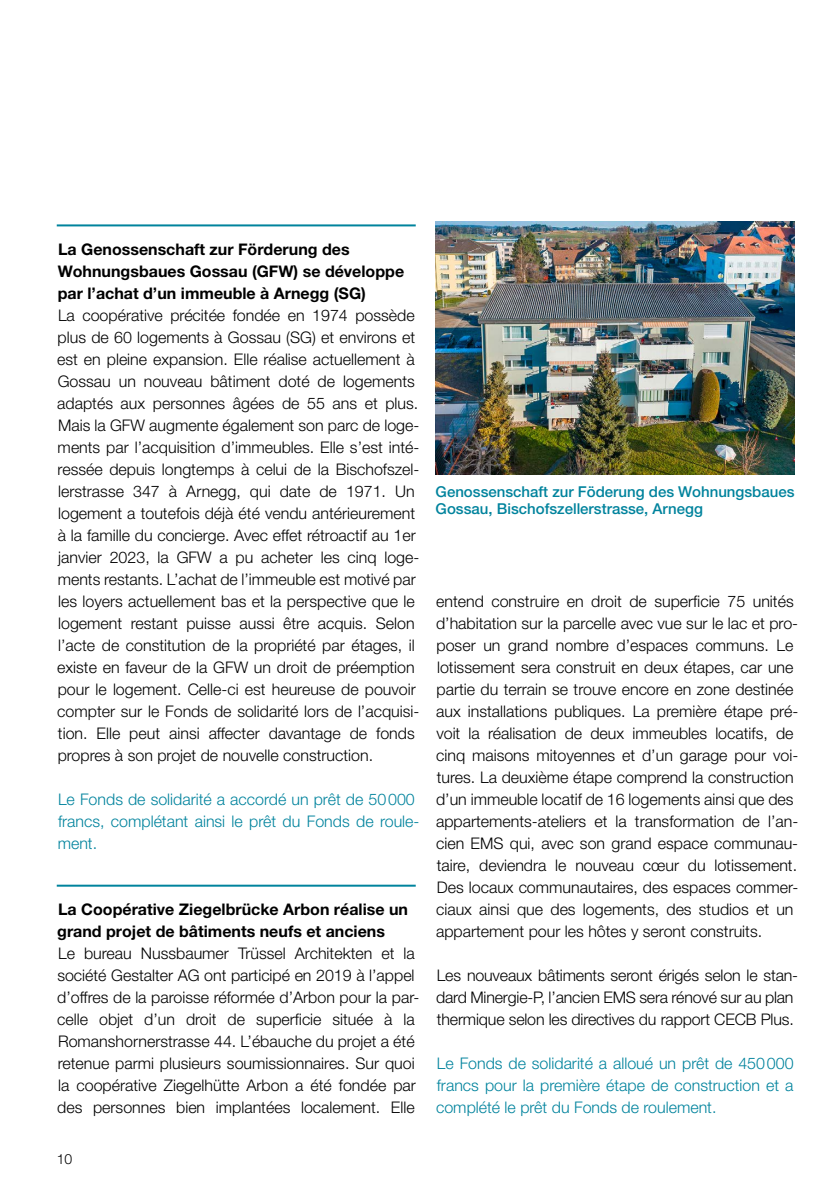
<style>
.page{position:relative;width:840px;height:1191px;background:#fff}
.page>*{position:absolute;margin:0;border:0;box-sizing:border-box;transform-origin:0 0}
.t1{font:300 16px/22px "Helvetica Neue LT Pro";color:#000}
.t2{font:300 16px/22px "Helvetica Neue LT Pro";color:#00839d}
.t3{font:700 16px/22px "Helvetica Neue LT Pro";color:#000}
.t4{font:500 15px/17px "Helvetica Neue LT Pro";color:#00839d}
.t5{font:300 14px "Helvetica Neue LT Pro";color:#000}
</style>
<div class="page">
<hr style="left:57px;top:224px;width:358px;height:2px;background:#00839d">
<hr style="left:57px;top:884px;width:358px;height:2px;background:#00839d">
<img style="left:435px;top:222px;width:359px;height:253px">
<p class="t3" style="left:58px;top:238px;width:348px">La Genossenschaft zur Förderung des<br>Wohnungsbaues Gossau (GFW) se développe par l’achat d’un immeuble à Arnegg (SG)</p>
<p class="t1" style="left:57px;top:304px;width:363px">La coopérative précitée fondée en 1974 possède plus de 60 logements à Gossau (SG) et environs et est en pleine expansion. Elle réalise actuellement à Gossau un nouveau bâtiment doté de logements adaptés aux personnes âgées de 55 ans et plus.<br>Mais la GFW augmente également son parc de loge&shy;ments par l’acquisition d’immeubles. Elle s’est inté&shy;ressée depuis longtemps à celui de la Bischofszel&shy;lerstrasse 347 à Arnegg, qui date de 1971. Un logement a toutefois déjà été vendu antérieurement à la famille du concierge. Avec effet rétroactif au 1er janvier 2023, la GFW a pu acheter les cinq loge&shy;ments restants. L’achat de l’immeuble est motivé par les loyers actuellement bas et la perspective que le logement restant puisse aussi être acquis. Selon l’acte de constitution de la propriété par étages, il existe en faveur de la GFW un droit de préemption pour le logement. Celle-ci est heureuse de pouvoir compter sur le Fonds de solidarité lors de l’acquisi&shy;tion. Elle peut ainsi affecter davantage de fonds propres à son projet de nouvelle construction.</p>
<p class="t2" style="left:58px;top:788px;width:363px">Le Fonds de solidarité a accordé un prêt de 50000 francs, complétant ainsi le prêt du Fonds de roule&shy;ment.</p>
<p class="t3" style="left:57px;top:898px;width:352px">La Coopérative Ziegelbrücke Arbon réalise un grand projet de bâtiments neufs et anciens</p>
<p class="t1" style="left:57px;top:942px;width:363px">Le bureau Nussbaumer Trüssel Architekten et la société Gestalter AG ont participé en 2019 à l’appel d’offres de la paroisse réformée d’Arbon pour la par&shy;celle objet d’un droit de superficie située à la Romanshornerstrasse 44. L’ébauche du projet a été retenue parmi plusieurs soumissionnaires. Sur quoi la coopérative Ziegelhütte Arbon a été fondée par des personnes bien implantées localement. Elle</p>
<p class="t5" style="left:57px;top:1150px;width:17px">10</p>
<p class="t4" style="left:435px;top:483px;width:360px">Genossenschaft zur Föderung des Wohnungsbaues<br>Gossau, Bischofszellerstrasse, Arnegg</p>
<p class="t1" style="left:436px;top:590px;width:363px">entend construire en droit de superficie 75 unités d’habitation sur la parcelle avec vue sur le lac et pro&shy;poser un grand nombre d’espaces communs. Le lotissement sera construit en deux étapes, car une partie du terrain se trouve encore en zone destinée aux installations publiques. La première étape pré&shy;voit la réalisation de deux immeubles locatifs, de cinq maisons mitoyennes et d’un garage pour voi&shy;tures. La deuxième étape comprend la construction d’un immeuble locatif de 16 logements ainsi que des appartements-ateliers et la transformation de l’an&shy;cien EMS qui, avec son grand espace communau&shy;taire, deviendra le nouveau cœur du lotissement.<br>Des locaux communautaires, des espaces commer&shy;ciaux ainsi que des logements, des studios et un appartement pour les hôtes y seront construits.</p>
<p class="t1" style="left:436px;top:964px;width:363px">Les nouveaux bâtiments seront érigés selon le stan&shy;dard Minergie-P, l’ancien EMS sera rénové sur au plan thermique selon les directives du rapport CECB Plus.</p>
<p class="t2" style="left:436px;top:1052px;width:359px;text-align:justify">Le Fonds de solidarité a alloué un prêt de 450000 francs pour la première étape de construction et a complété le prêt du Fonds de roulement.</p>
</div>
